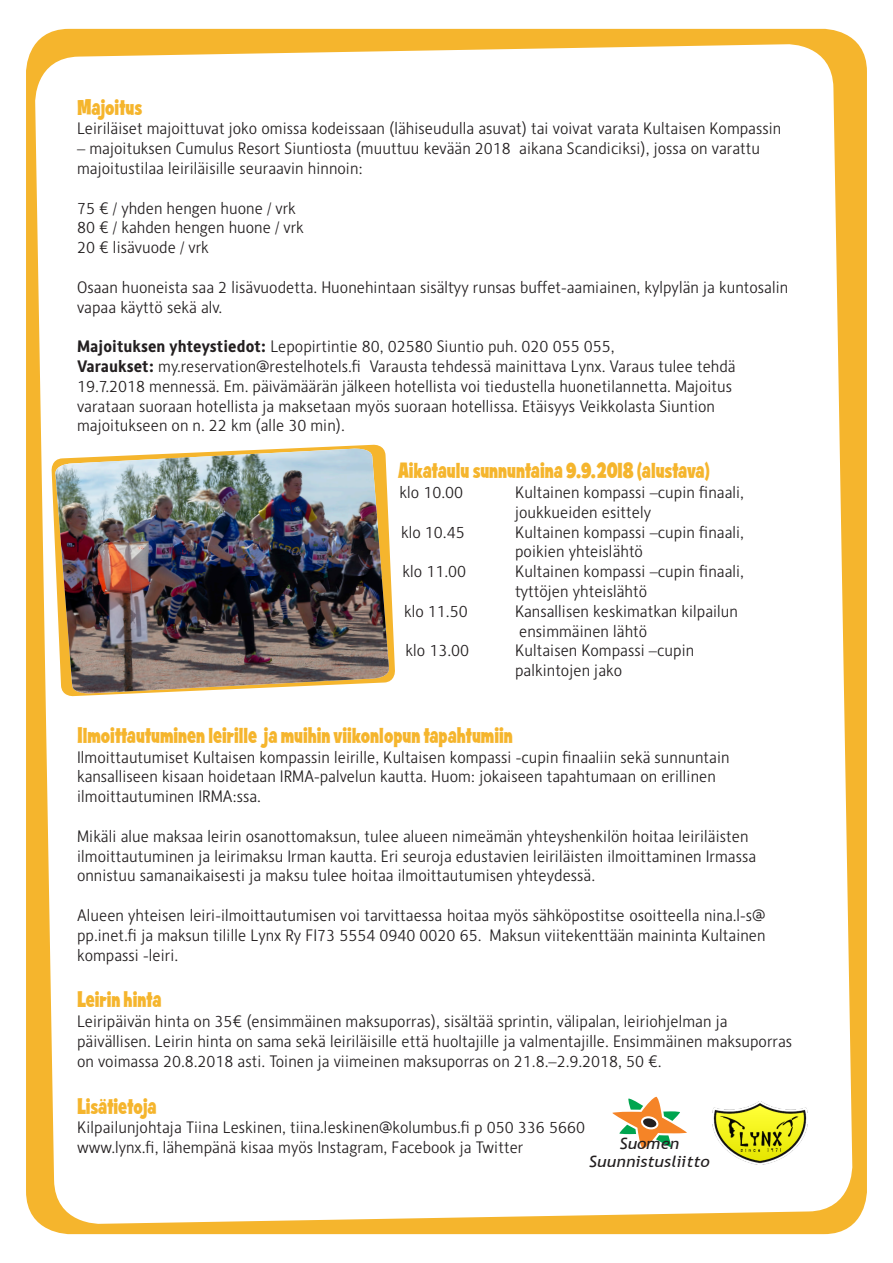
<style>
.page{position:relative;width:893px;height:1263px;background:#fff}
.page>*{position:absolute;margin:0;border:0;box-sizing:border-box;transform-origin:0 0}
.t1{font:800 22.5px "Animated Gothic";color:#f5b52d}
.t2{font:300 16.5px/19.8px "Alber";color:#231f20}
.t3{font:italic 15.45px/18px "Trebuchet MS";color:#231f20;text-align:center;scale:1.1 1}
.s1{font-weight:700}
</style>
<div class="page">
<div style="left:26px;top:29px;width:841px;height:1205px;background:#f5b52d;border-radius:43px"></div>
<div style="left:34px;top:43px;width:819px;height:1181px;background:#fff"></div>
<svg style="left:609px;top:1095px;width:81px;height:56px;background:#e1d3b4"></svg>
<svg style="left:51px;top:444px;width:344px;height:253px;background:#fdf3de"></svg>
<img style="left:55px;top:449px;width:335px;height:245px">
<div style="left:713px;top:1085px;width:94px;height:114px;background:#fff"></div>
<img style="left:713px;top:1101px;width:94px;height:64px">
<p class="t1" style="left:77px;top:95px;width:67px">Majoitus</p>
<p class="t2" style="left:77px;top:118px;width:706px">Leiriläiset majoittuvat joko omissa kodeissaan (lähiseudulla asuvat) tai voivat varata Kultaisen Kompassin</p>
<p class="t2" style="left:77px;top:138px;width:684px">– majoituksen Cumulus Resort Siuntiosta (muuttuu kevään 2018 aikana Scandiciksi), jossa on varattu majoitustilaa leiriläisille seuraavin hinnoin:</p>
<p class="t2" style="left:77px;top:198px;width:228px">75 € / yhden hengen huone / vrk<br>80 € / kahden hengen huone / vrk<br>20 € lisävuode / vrk</p>
<p class="t2" style="left:77px;top:277px;width:713px">Osaan huoneista saa 2 lisävuodetta. Huonehintaan sisältyy runsas buffet-aamiainen, kylpylän ja kuntosalin vapaa käyttö sekä alv.</p>
<p class="t2" style="left:77px;top:336px;width:660px"><span class="s1">Majoituksen yhteystiedot:</span> Lepopirtintie 80, 02580 Siuntio puh. 020 055 055,<br><span class="s1">Varaukset:</span> my.reservation@restelhotels.fi Varausta tehdessä mainittava Lynx. Varaus tulee tehdä 19.7.2018 mennessä. Em. päivämäärän jälkeen hotellista voi tiedustella huonetilannetta. Majoitus varataan suoraan hotellista ja maksetaan myös suoraan hotellissa. Etäisyys Veikkolasta Siuntion majoitukseen on n. 22 km (alle 30 min).</p>
<p class="t1" style="left:398px;top:458px;width:313px">Aikataulu sunnuntaina 9.9.2018 (alustava)</p>
<p class="t2" style="left:400px;top:482px;width:65px">klo 10.00</p>
<p class="t2" style="left:515px;top:482px;width:230px">Kultainen kompassi –cupin finaali, joukkueiden esittely</p>
<p class="t2" style="left:401px;top:522px;width:65px">klo 10.45</p>
<p class="t2" style="left:515px;top:522px;width:230px">Kultainen kompassi –cupin finaali, poikien yhteislähtö</p>
<p class="t2" style="left:403px;top:561px;width:65px">klo 11.00</p>
<p class="t2" style="left:515px;top:561px;width:230px">Kultainen kompassi –cupin finaali, tyttöjen yhteislähtö</p>
<p class="t2" style="left:404px;top:601px;width:65px">klo 11.50</p>
<p class="t2" style="left:515px;top:601px;width:224px">Kansallisen keskimatkan kilpailun ensimmäinen lähtö</p>
<p class="t2" style="left:406px;top:640px;width:65px">klo 13.00</p>
<p class="t2" style="left:515px;top:640px;width:181px">Kultaisen Kompassi –cupin palkintojen jako</p>
<p class="t1" style="left:77px;top:723px;width:437px">Ilmoittautuminen leirille ja muihin viikonlopun tapahtumiin</p>
<p class="t2" style="left:77px;top:747px;width:654px">Ilmoittautumiset Kultaisen kompassin leirille, Kultaisen kompassi -cupin finaaliin sekä sunnuntain kansalliseen kisaan hoidetaan IRMA-palvelun kautta. Huom: jokaiseen tapahtumaan on erillinen ilmoittautuminen IRMA:ssa.</p>
<p class="t2" style="left:77px;top:826px;width:681px">Mikäli alue maksaa leirin osanottomaksun, tulee alueen nimeämän yhteyshenkilön hoitaa leiriläisten ilmoittautuminen ja leirimaksu Irman kautta. Eri seuroja edustavien leiriläisten ilmoittaminen Irmassa onnistuu samanaikaisesti ja maksu tulee hoitaa ilmoittautumisen yhteydessä.</p>
<p class="t2" style="left:77px;top:905px;width:690px;text-align:justify">Alueen yhteisen leiri-ilmoittautumisen voi tarvittaessa hoitaa myös sähköpostitse osoitteella nina.l-s@ pp.inet.fi ja maksun tilille Lynx Ry FI73 5554 0940 0020 65. Maksun viitekenttään maininta Kultainen kompassi -leiri.</p>
<p class="t1" style="left:77px;top:987px;width:86px">Leirin hinta</p>
<p class="t2" style="left:77px;top:1011px;width:716px">Leiripäivän hinta on 35€ (ensimmäinen maksuporras), sisältää sprintin, välipalan, leiriohjelman ja päivällisen. Leirin hinta on sama sekä leiriläisille että huoltajille ja valmentajille. Ensimmäinen maksuporras on voimassa 20.8.2018 asti. Toinen ja viimeinen maksuporras on 21.8.–2.9.2018, 50 €.</p>
<p class="t1" style="left:77px;top:1094px;width:81px">Lisätietoja</p>
<p class="t2" style="left:77px;top:1117px;width:509px">Kilpailunjohtaja Tiina Leskinen, tiina.leskinen@kolumbus.fi p 050 336 5660 www.lynx.fi, lähempänä kisaa myös Instagram, Facebook ja Twitter</p>
<p class="t3" style="left:589px;top:1135px;width:111px">Suomen<br>Suunnistusliitto</p>
</div>
